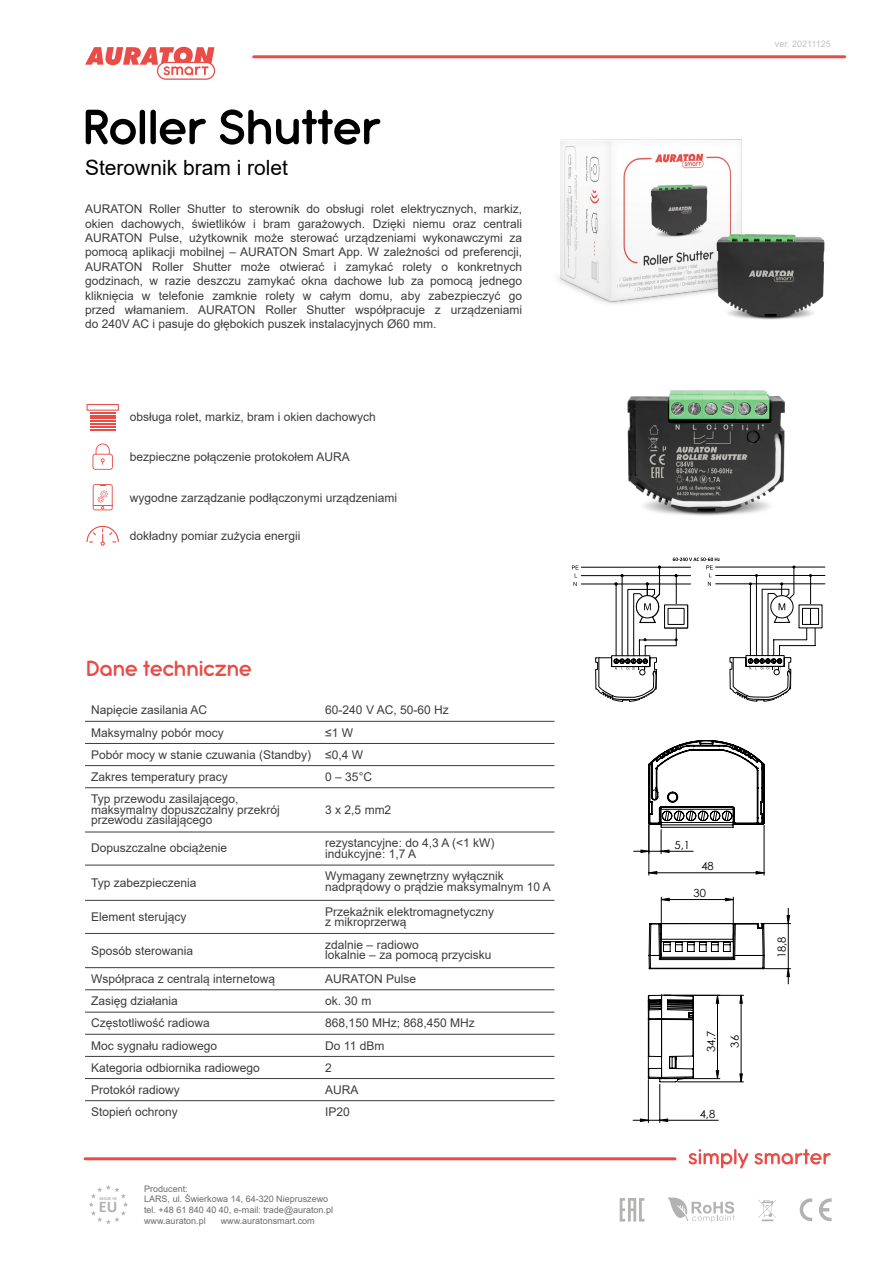
<style>
.page{position:relative;width:893px;height:1263px;background:#fff}
.page>*{position:absolute;margin:0;border:0;box-sizing:border-box;transform-origin:0 0}
.t1{font:600 54px "Antipasto Pro";color:#000}
.t2{font:600 24px "Antipasto Pro";color:#ea4d47}
.t3{font:21px "Arial";color:#000}
.t4{font:700 16.35px "Calibri";color:#b3b2b2}
.t5{font:12.75px "Century Gothic";color:#000}
.t6{font:12px/14.4px "Arial";color:#3c3c3b}
.t7{font:11.25px "Century Gothic";color:#000}
.t8{font:9px/10.8px "Arial";color:#6b6b6a}
.t9{font:9px "Arial";color:#c2c2c2}
.t10{font:4.8px "Century Gothic";color:#000}
.t11{font:700 4.65px "Calibri";color:#b3b2b2}
</style>
<div class="page">
<svg style="left:89px;top:1185px;width:39px;height:39px"></svg>
<hr style="left:85px;top:1157px;width:590px;height:3px;background:#ea4d47">
<hr style="left:254px;top:55px;width:591px;height:3px;background:#ea4d47">
<svg style="left:85px;top:47px;width:130px;height:33px"></svg>
<svg style="left:689px;top:1149px;width:59px;height:19px"></svg>
<svg style="left:754px;top:1149px;width:77px;height:15px"></svg>
<svg style="left:819px;top:1198px;width:13px;height:23px"></svg>
<svg style="left:758px;top:1199px;width:18px;height:22px"></svg>
<svg style="left:668px;top:1197px;width:67px;height:25px"></svg>
<img style="left:558px;top:139px;width:267px;height:181px">
<hr style="left:90px;top:423px;width:26px;height:2px;background:#e94d46">
<hr style="left:90px;top:420px;width:26px;height:2px;background:#e94d46">
<svg style="left:90px;top:426px;width:26px;height:4px"></svg>
<svg style="left:87px;top:404px;width:32px;height:15px"></svg>
<svg style="left:93px;top:443px;width:20px;height:27px"></svg>
<svg style="left:93px;top:484px;width:20px;height:26px"></svg>
<svg style="left:87px;top:526px;width:32px;height:20px"></svg>
<hr style="left:85px;top:721px;width:469px;height:1px;background:#3c3c3b">
<hr style="left:85px;top:743px;width:469px;height:1px;background:#3c3c3b">
<hr style="left:85px;top:765px;width:469px;height:1px;background:#3c3c3b">
<hr style="left:85px;top:832px;width:469px;height:1px;background:#3c3c3b">
<hr style="left:85px;top:865px;width:469px;height:1px;background:#3c3c3b">
<hr style="left:85px;top:787px;width:469px;height:1px;background:#3c3c3b">
<hr style="left:85px;top:900px;width:469px;height:1px;background:#3c3c3b">
<hr style="left:85px;top:1012px;width:469px;height:1px;background:#3c3c3b">
<hr style="left:85px;top:933px;width:469px;height:1px;background:#3c3c3b">
<hr style="left:85px;top:1034px;width:469px;height:1px;background:#3c3c3b">
<hr style="left:85px;top:967px;width:469px;height:1px;background:#3c3c3b">
<hr style="left:85px;top:1056px;width:469px;height:1px;background:#3c3c3b">
<hr style="left:85px;top:1100px;width:469px;height:1px;background:#3c3c3b">
<hr style="left:85px;top:989px;width:469px;height:1px;background:#3c3c3b">
<hr style="left:85px;top:1078px;width:469px;height:1px;background:#3c3c3b">
<hr style="left:581px;top:584px;width:110px;height:1px;background:#000">
<hr style="left:581px;top:575px;width:110px;height:1px;background:#000">
<hr style="left:581px;top:567px;width:110px;height:1px;background:#000">
<svg style="left:572px;top:565px;width:7px;height:21px"></svg>
<svg style="left:595px;top:558px;width:230px;height:144px"></svg>
<hr style="left:631px;top:1051px;width:145px;height:1px;background:#c0c0c0">
<hr style="left:631px;top:736px;width:1px;height:154px;background:#c0c0c0">
<hr style="left:631px;top:736px;width:145px;height:1px;background:#c0c0c0">
<hr style="left:892px;top:736px;width:1px;height:154px;background:#c0c0c0">
<hr style="left:631px;top:1063px;width:145px;height:1px;background:#c0c0c0">
<hr style="left:649px;top:825px;width:1px;height:50px;background:#000">
<hr style="left:764px;top:825px;width:1px;height:50px;background:#000">
<svg style="left:648px;top:871px;width:116px;height:3px"></svg>
<svg style="left:631px;top:736px;width:134px;height:118px"></svg>
<svg style="left:620px;top:1198px;width:24px;height:23px"></svg>
<svg style="left:799px;top:1198px;width:13px;height:23px"></svg>
<hr style="left:797px;top:987px;width:1px;height:144px;background:#c0c0c0">
<hr style="left:628px;top:987px;width:1px;height:144px;background:#c0c0c0">
<hr style="left:628px;top:987px;width:126px;height:1px;background:#c0c0c0">
<hr style="left:809px;top:987px;width:1px;height:144px;background:#c0c0c0">
<hr style="left:628px;top:1262px;width:126px;height:1px;background:#c0c0c0">
<hr style="left:659px;top:1084px;width:1px;height:39px;background:#000">
<hr style="left:648px;top:1079px;width:1px;height:44px;background:#000">
<hr style="left:660px;top:1120px;width:58px;height:1px;background:#000">
<hr style="left:664px;top:1078px;width:56px;height:1px;background:#000">
<hr style="left:664px;top:995px;width:79px;height:1px;background:#000">
<hr style="left:678px;top:1081px;width:65px;height:1px;background:#000">
<svg style="left:633px;top:1118px;width:35px;height:4px"></svg>
<svg style="left:716px;top:996px;width:3px;height:83px"></svg>
<svg style="left:739px;top:995px;width:4px;height:87px"></svg>
<svg style="left:648px;top:994px;width:46px;height:88px"></svg>
<hr style="left:640px;top:881px;width:1px;height:113px;background:#c0c0c0">
<hr style="left:640px;top:881px;width:152px;height:1px;background:#c0c0c0">
<hr style="left:892px;top:881px;width:1px;height:113px;background:#c0c0c0">
<hr style="left:640px;top:1262px;width:152px;height:1px;background:#c0c0c0">
<hr style="left:661px;top:897px;width:1px;height:42px;background:#000">
<hr style="left:733px;top:897px;width:1px;height:42px;background:#000">
<svg style="left:661px;top:898px;width:73px;height:3px"></svg>
<svg style="left:648px;top:908px;width:143px;height:80px"></svg>
<img style="left:627px;top:390px;width:158px;height:126px">
<h1 class="t1" style="left:82px;top:96px;width:300px">Roller Shutter</h1>
<h3 class="t3" style="left:85px;top:153px;width:205px">Sterownik bram i rolet</h3>
<p class="t6" style="left:85px;top:202px;width:439px;text-align:justify">AURATON Roller Shutter to sterownik do obsługi rolet elektrycznych, markiz, okien dachowych, świetlików i bram garażowych. Dzięki niemu oraz centrali AURATON Pulse, użytkownik może sterować urządzeniami wykonawczymi za pomocą aplikacji mobilnej – AURATON Smart App. W zależności od preferencji, AURATON Roller Shutter może otwierać i zamykać rolety o konkretnych godzinach, w razie deszczu zamykać okna dachowe lub za pomocą jednego kliknięcia w telefonie zamknie rolety w całym domu, aby zabezpieczyć go przed włamaniem. AURATON Roller Shutter współpracuje z urządzeniami do 240V AC i pasuje do głębokich puszek instalacyjnych Ø60 mm.</p>
<p class="t6" style="left:130px;top:410px;width:248px">obsługa rolet, markiz, bram i okien dachowych</p>
<p class="t6" style="left:130px;top:449px;width:222px">bezpieczne połączenie protokołem AURA</p>
<p class="t6" style="left:130px;top:490px;width:269px">wygodne zarządzanie podłączonymi urządzeniami</p>
<p class="t6" style="left:130px;top:528px;width:172px">dokładny pomiar zużycia energii</p>
<h2 class="t2" style="left:86px;top:654px;width:167px">Dane techniczne</h2>
<p class="t6" style="left:91px;top:703px;width:118px">Napięcie zasilania AC</p>
<p class="t6" style="left:325px;top:703px;width:125px">60-240 V AC, 50-60 Hz</p>
<p class="t6" style="left:91px;top:725px;width:134px">Maksymalny pobór mocy</p>
<p class="t6" style="left:325px;top:725px;width:29px">≤1 W</p>
<p class="t6" style="left:91px;top:747px;width:274px">Pobór mocy w stanie czuwania (Standby) ≤0,4 W</p>
<p class="t6" style="left:91px;top:769px;width:138px">Zakres temperatury pracy</p>
<p class="t6" style="left:325px;top:769px;width:48px">0 – 35°C</p>
<p class="t6" style="left:91px;top:793px;width:190px;line-height:10.5px">Typ przewodu zasilającego, maksymalny dopuszczalny przekrój przewodu zasilającego</p>
<p class="t6" style="left:325px;top:802px;width:68px">3 x 2,5 mm2</p>
<p class="t6" style="left:91px;top:840px;width:138px">Dopuszczalne obciążenie</p>
<p class="t6" style="left:325px;top:838px;width:171px;line-height:10.5px">rezystancyjne: do 4,3 A (&lt;1 kW) indukcyjne: 1,7 A</p>
<p class="t6" style="left:91px;top:875px;width:107px">Typ zabezpieczenia</p>
<p class="t6" style="left:325px;top:871px;width:227px;line-height:10.5px">Wymagany zewnętrzny wyłącznik nadprądowy o prądzie maksymalnym 10 A</p>
<p class="t6" style="left:91px;top:910px;width:97px">Element sterujący</p>
<p class="t6" style="left:325px;top:906px;width:170px;line-height:10.5px">Przekaźnik elektromagnetyczny z mikroprzerwą</p>
<p class="t5" style="left:355px;top:903px;width:11px">D</p>
<p class="t6" style="left:91px;top:944px;width:104px">Sposób sterowania</p>
<p class="t6" style="left:325px;top:939px;width:168px;line-height:10.5px">zdalnie – radiowo<br>lokalnie – za pomocą przycisku</p>
<p class="t6" style="left:91px;top:971px;width:186px">Współpraca z centralą internetową</p>
<p class="t6" style="left:325px;top:971px;width:92px">AURATON Pulse</p>
<p class="t6" style="left:91px;top:993px;width:88px">Zasięg działania</p>
<p class="t6" style="left:325px;top:993px;width:48px">ok. 30 m</p>
<p class="t6" style="left:91px;top:1016px;width:120px">Częstotliwość radiowa</p>
<p class="t6" style="left:325px;top:1016px;width:151px">868,150 MHz; 868,450 MHz</p>
<p class="t6" style="left:91px;top:1038px;width:128px">Moc sygnału radiowego</p>
<p class="t6" style="left:325px;top:1038px;width:61px">Do 11 dBm</p>
<p class="t6" style="left:91px;top:1060px;width:170px">Kategoria odbiornika radiowego</p>
<p class="t6" style="left:91px;top:1104px;width:88px">Stopień ochrony</p>
<p class="t6" style="left:91px;top:1082px;width:90px">Protokół radiowy</p>
<p class="t6" style="left:325px;top:1060px;width:8px">2</p>
<p class="t6" style="left:325px;top:1104px;width:26px">IP20</p>
<p class="t6" style="left:325px;top:1082px;width:35px">AURA</p>
<p class="t11" style="left:100px;top:1195px;width:19px">MADE IN</p>
<h3 class="t4" style="left:99px;top:1195px;width:20px">EU</h3>
<p class="t8" style="left:144px;top:1183px;width:190px">Producent:<br>LARS, ul. Świerkowa 14, 64-320 Niepruszewo tel. +48 61 840 40 40, e-mail: trade@auraton.pl www.auraton.pl</p>
<p class="t8" style="left:221px;top:1215px;width:96px">www.auratonsmart.com</p>
<p class="t9" style="left:775px;top:38px;width:57px">ver. 20211125</p>
<p class="t7" style="left:675px;top:837px;width:17px">5,1</p>
<p class="t7" style="left:701px;top:858px;width:14px">48</p>
<p class="t7" style="left:693px;top:885px;width:14px">30</p>
<p class="t7" style="left:703px;top:1052px;width:23px;rotate:-90deg">34,7</p>
<p class="t10" style="left:706px;top:1043px;width:18px">WAGA:</p>
<p class="t7" style="left:727px;top:1047px;width:14px;rotate:-90deg">36</p>
<p class="t7" style="left:700px;top:1106px;width:17px">4,8</p>
<p class="t7" style="left:774px;top:958px;width:23px;rotate:-90deg">18,8</p>
</div>
